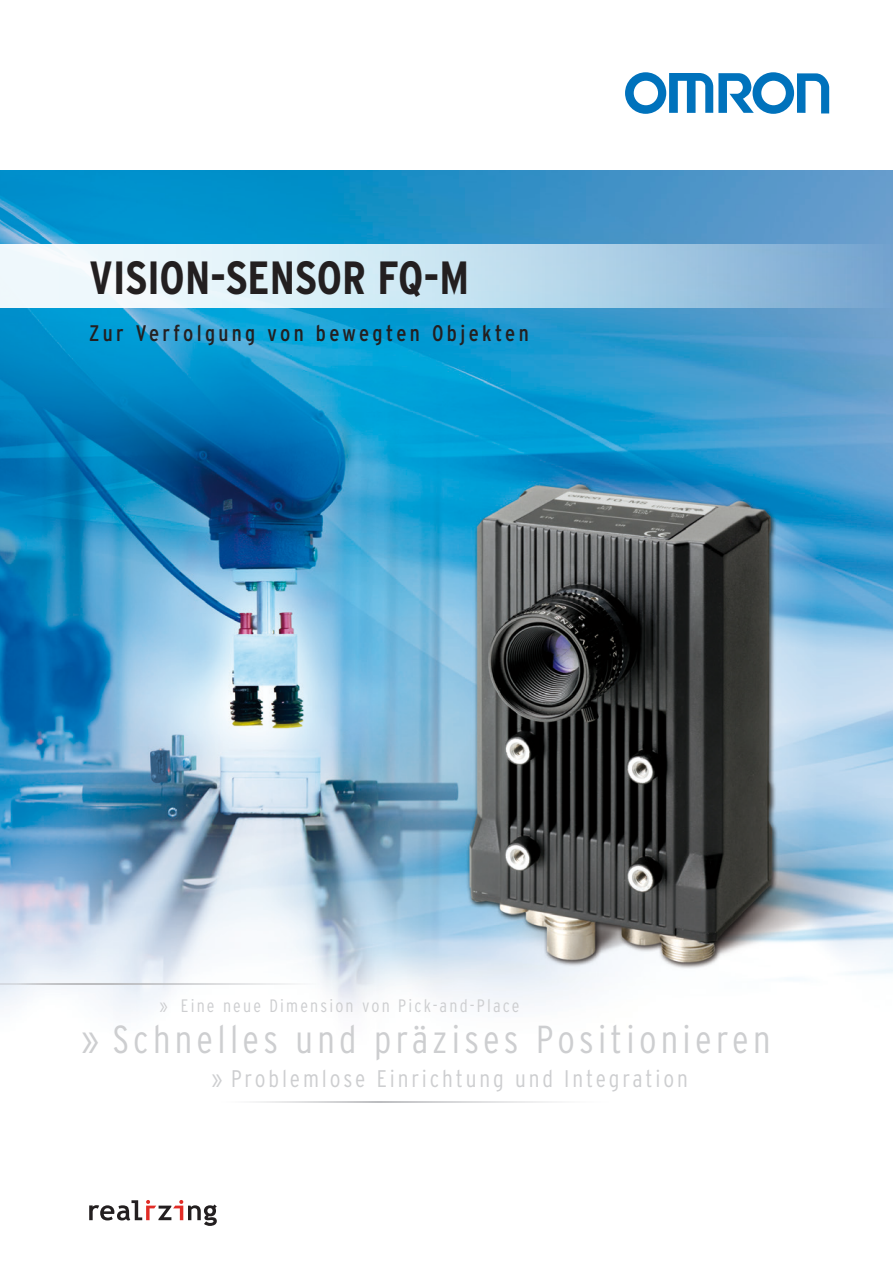
<style>
.page{position:relative;width:893px;height:1263px;background:#fff}
.page>*{position:absolute;margin:0;border:0;box-sizing:border-box;transform-origin:0 0}
.t1{font:700 condensed 46.5px "Interstate CE";color:#231f20}
.t2{font:300 condensed 39px "Interstate CE";letter-spacing:.11em;color:#cdced0}
.t3{font:300 condensed 24px "Interstate CE";letter-spacing:.12em;color:#cdced0}
.t4{font:condensed 22.5px "Interstate CE";letter-spacing:.15em;color:#231f20}
.t5{font:300 condensed 18px "Interstate CE";letter-spacing:.12em;color:#cdced0}
</style>
<div class="page">
<img style="left:0;top:170px;width:893px;height:842px">
<svg style="left:0;top:244px;width:893px;height:64px;background:#c1dced"></svg>
<hr style="left:0;top:983px;width:426px;height:2px;background:#bcbdc0">
<hr style="left:119px;top:1101px;width:489px;height:2px;background:#bcbdc0">
<svg style="left:89px;top:1200px;width:128px;height:26px"></svg>
<svg style="left:625px;top:72px;width:204px;height:42px"></svg>
<p class="t1" style="left:89px;top:249px;width:381px">VISION-SENSOR FQ-M</p>
<p class="t4" style="left:89px;top:320px;width:441px">Zur Verfolgung von bewegten Objekten</p>
<p class="t5" style="left:159px;top:995px;width:362px">» Eine neue Dimension von Pick-and-Place</p>
<p class="t2" style="left:81px;top:1016px;width:691px">» Schnelles und präzises Positionieren</p>
<p class="t3" style="left:211px;top:1063px;width:478px">» Problemlose Einrichtung und Integration</p>
</div>
